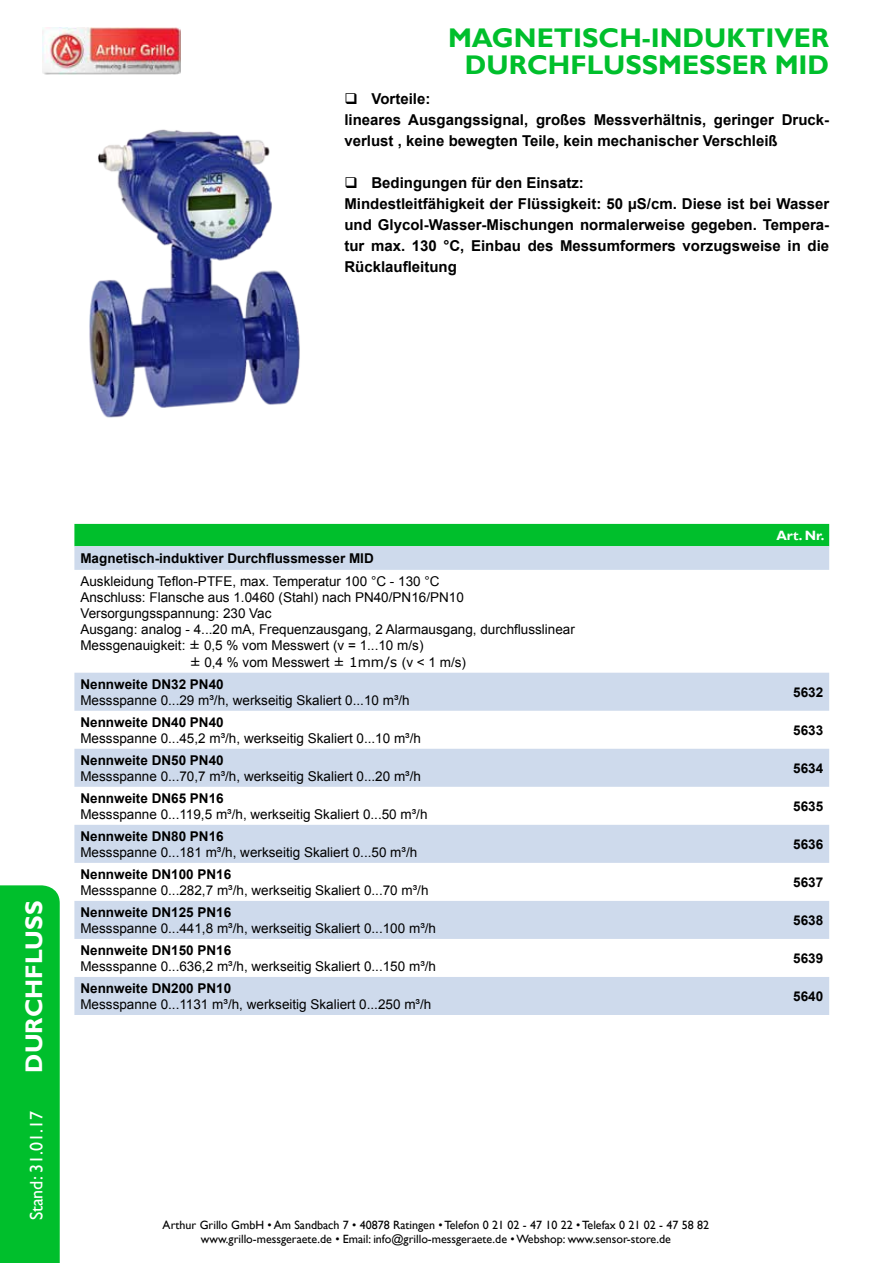
<style>
.page{position:relative;width:893px;height:1263px;background:#fff}
.page>*{position:absolute;margin:0;border:0;box-sizing:border-box;transform-origin:0 0}
.t1{font:700 27px/27px "Gill Sans";color:#00bf2c;text-align:right}
.t2{font:700 24px "Gill Sans";color:#fff}
.t3{font:18px "Gill Sans";color:#fff}
.t4{font:700 15px/21px "Arial";color:#000}
.t5{font:13.5px "Arial";color:#000}
.t6{font:700 13.5px "Arial";color:#000}
.t7{font:700 13.5px "Gill Sans";color:#fff}
.t8{font:12px/14.4px "Gill Sans";color:#000;text-align:center}
.s1{font-family:"Verdana"}
</style>
<div class="page">
<img style="left:43px;top:28px;width:138px;height:46px">
<img style="left:89px;top:129px;width:211px;height:289px">
<div style="left:0;top:885px;width:60px;height:378px;background:#00bf2c"></div>
<svg style="left:74px;top:524px;width:755px;height:46px;background:#6bcd90"></svg>
<svg style="left:74px;top:673px;width:755px;height:342px;fill:#cedaec"></svg>
<h1 class="t1" style="left:448px;top:25px;width:383px">MAGNETISCH-INDUKTIVER<br>DURCHFLUSSMESSER MID</h1>
<p class="t4" style="left:344px;top:89px;width:486px;text-indent:27px">Vorteile:<br>lineares Ausgangssignal, großes Messverhältnis, geringer Druck&shy;verlust , keine bewegten Teile, kein mechanischer Verschleiß</p>
<p class="t4" style="left:344px;top:173px;width:486px;text-indent:27px">Bedingungen für den Einsatz:<br>Mindestleitfähigkeit der Flüssigkeit: 50 µS/cm. Diese ist bei Wasser und Glycol-Wasser-Mischungen normalerweise gegeben. Tempera&shy;tur max. 130 °C, Einbau des Messumformers vorzugsweise in die Rücklaufleitung</p>
<h2 class="t2" style="left:20px;top:1072px;width:173px;rotate:-90deg">DURCHFLUSS</h2>
<h3 class="t3" style="left:26px;top:1220px;width:111px;rotate:-90deg">Stand: 31.01.17</h3>
<p class="t6" style="left:80px;top:549px;width:295px">Magnetisch-induktiver Durchflussmesser MID</p>
<p class="t5" style="left:80px;top:572px;width:361px">Auskleidung Teflon-PTFE, max. Temperatur 100 °C - 130 °C</p>
<p class="t5" style="left:80px;top:588px;width:385px">Anschluss: Flansche aus 1.0460 (Stahl) nach PN40/PN16/PN10</p>
<p class="t5" style="left:80px;top:604px;width:193px">Versorgungsspannung: 230 Vac</p>
<p class="t5" style="left:80px;top:621px;width:496px">Ausgang: analog - 4...20 mA, Frequenzausgang, 2 Alarmausgang, durchflusslinear</p>
<p class="t5" style="left:80px;top:637px;width:345px">Messgenauigkeit: <span class="s1">±</span> 0,5 % vom Messwert (v = 1...10 m/s)</p>
<p class="t5" style="left:190px;top:653px;width:278px"><span class="s1">±</span> 0,4 % vom Messwert <span class="s1">± 1mm/s</span> (v &lt; 1 m/s)</p>
<p class="t6" style="left:80px;top:675px;width:145px">Nennweite DN32 PN40</p>
<p class="t5" style="left:80px;top:691px;width:331px">Messspanne 0...29 m³/h, werkseitig Skaliert 0...10 m³/h</p>
<p class="t6" style="left:80px;top:713px;width:145px">Nennweite DN40 PN40</p>
<p class="t5" style="left:80px;top:729px;width:342px">Messspanne 0...45,2 m³/h, werkseitig Skaliert 0...10 m³/h</p>
<p class="t6" style="left:80px;top:751px;width:145px">Nennweite DN50 PN40</p>
<p class="t5" style="left:80px;top:767px;width:342px">Messspanne 0...70,7 m³/h, werkseitig Skaliert 0...20 m³/h</p>
<p class="t6" style="left:80px;top:789px;width:145px">Nennweite DN65 PN16</p>
<p class="t5" style="left:80px;top:805px;width:349px">Messspanne 0...119,5 m³/h, werkseitig Skaliert 0...50 m³/h</p>
<p class="t6" style="left:80px;top:827px;width:145px">Nennweite DN80 PN16</p>
<p class="t5" style="left:80px;top:843px;width:338px">Messspanne 0...181 m³/h, werkseitig Skaliert 0...50 m³/h</p>
<p class="t6" style="left:80px;top:865px;width:152px">Nennweite DN100 PN16</p>
<p class="t5" style="left:80px;top:881px;width:350px">Messspanne 0...282,7 m³/h, werkseitig Skaliert 0...70 m³/h</p>
<p class="t6" style="left:80px;top:903px;width:152px">Nennweite DN125 PN16</p>
<p class="t5" style="left:80px;top:919px;width:357px">Messspanne 0...441,8 m³/h, werkseitig Skaliert 0...100 m³/h</p>
<p class="t6" style="left:80px;top:941px;width:152px">Nennweite DN150 PN16</p>
<p class="t5" style="left:80px;top:957px;width:357px">Messspanne 0...636,2 m³/h, werkseitig Skaliert 0...150 m³/h</p>
<p class="t6" style="left:80px;top:979px;width:152px">Nennweite DN200 PN10</p>
<p class="t5" style="left:80px;top:995px;width:352px">Messspanne 0...1131 m³/h, werkseitig Skaliert 0...250 m³/h</p>
<p class="t8" style="left:163px;top:1218px;width:548px">Arthur Grillo GmbH • Am Sandbach 7 • 40878 Ratingen • Telefon 0 21 02 - 47 10 22 • Telefax 0 21 02 - 47 58 82 www.grillo-messgeraete.de • Email: info@grillo-messgeraete.de • Webshop: www.sensor-store.de</p>
<p class="t7" style="left:776px;top:527px;width:50px">Art. Nr.</p>
<p class="t6" style="left:793px;top:683px;width:32px">5632</p>
<p class="t6" style="left:793px;top:721px;width:32px">5633</p>
<p class="t6" style="left:793px;top:759px;width:32px">5634</p>
<p class="t6" style="left:793px;top:797px;width:32px">5635</p>
<p class="t6" style="left:793px;top:835px;width:32px">5636</p>
<p class="t6" style="left:793px;top:873px;width:32px">5637</p>
<p class="t6" style="left:793px;top:911px;width:32px">5638</p>
<p class="t6" style="left:793px;top:949px;width:32px">5639</p>
<p class="t6" style="left:793px;top:987px;width:32px">5640</p>
</div>
